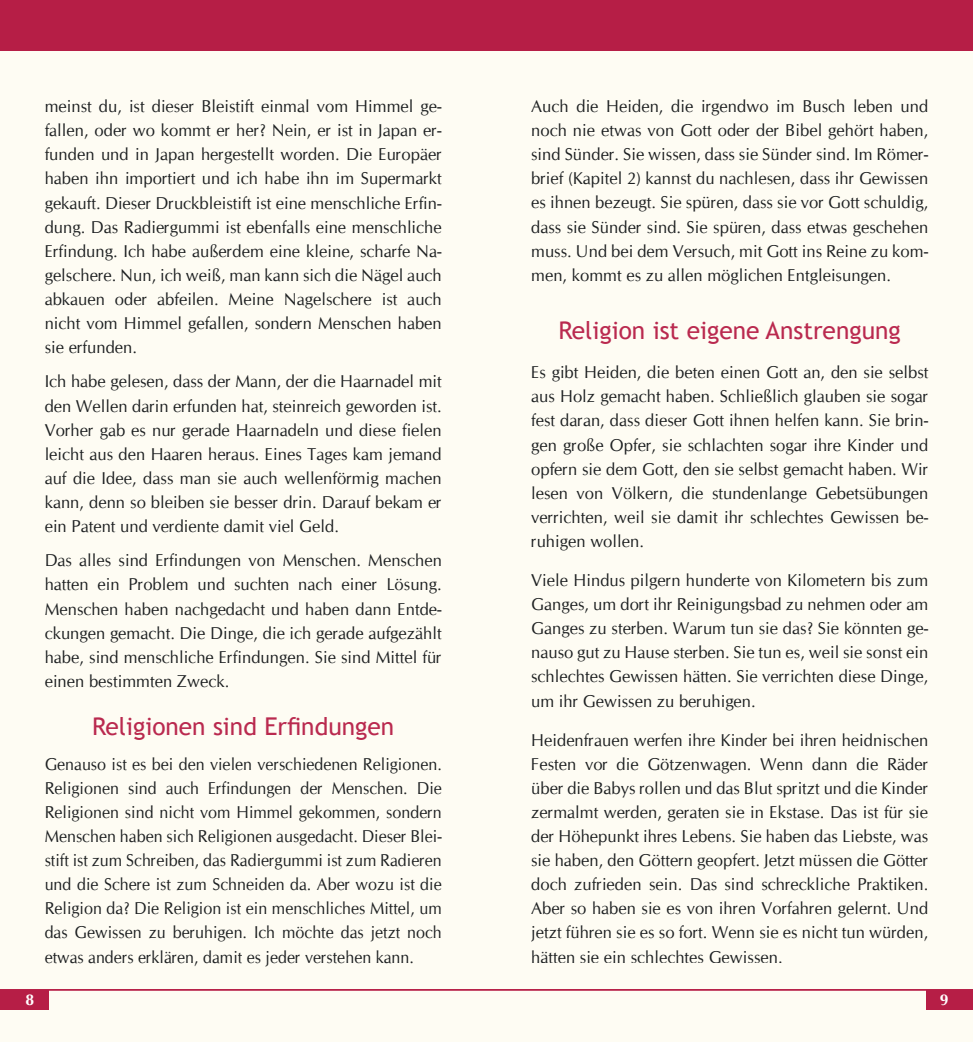
<style>
.page{position:relative;width:973px;height:1042px;background:#fff}
.page>*{position:absolute;margin:0;border:0;box-sizing:border-box;transform-origin:0 0}
.t1{font:24.5px "Trebuchet MS";color:#b61e46}
.t2{font:17.15px/24.2px "Cg Omega";color:#111416;text-align:justify}
.t3{font:17.15px/24.2px "Cg Omega";color:#111416;text-align:justify;scale:.94 1}
.t4{font:700 15.75px "Cg Omega";color:#fff}
</style>
<div class="page">
<div style="left:0;top:7px;width:972px;height:1035px;background:#fefcf3"></div>
<div style="left:0;top:0;width:972px;height:51px;background:#b61e46"></div>
<hr style="left:0;top:989px;width:972px;height:2px;background:#b61e46">
<div style="left:0;top:990px;width:49px;height:20px;background:#b61e46"></div>
<div style="left:926px;top:990px;width:46px;height:19px;background:#b61e46"></div>
<p class="t2" style="left:45px;top:94px;width:398px">meinst du, ist dieser Bleistift einmal vom Himmel ge&shy;fallen, oder wo kommt er her? Nein, er ist in Japan er&shy;funden und in Japan hergestellt worden. Die Europäer haben ihn importiert und ich habe ihn im Supermarkt gekauft. Dieser Druckbleistift ist eine menschliche Erfin&shy;dung. Das Radiergummi ist ebenfalls eine menschliche Erfindung. Ich habe außerdem eine kleine, scharfe Na&shy;gelschere. Nun, ich weiß, man kann sich die Nägel auch abkauen oder abfeilen. Meine Nagelschere ist auch nicht vom Himmel gefallen, sondern Menschen haben sie erfunden.</p>
<p class="t2" style="left:45px;top:370px;width:398px">Ich habe gelesen, dass der Mann, der die Haarnadel mit den Wellen darin erfunden hat, steinreich geworden ist.<br>Vorher gab es nur gerade Haarnadeln und diese fielen leicht aus den Haaren heraus. Eines Tages kam jemand auf die Idee, dass man sie auch wellenförmig machen kann, denn so bleiben sie besser drin. Darauf bekam er ein Patent und verdiente damit viel Geld.</p>
<p class="t2" style="left:45px;top:548px;width:398px">Das alles sind Erfindungen von Menschen. Menschen hatten ein Problem und suchten nach einer Lösung.<br>Menschen haben nachgedacht und haben dann Entde&shy;ckungen gemacht. Die Dinge, die ich gerade aufgezählt habe, sind menschliche Erfindungen. Sie sind Mittel für einen bestimmten Zweck.</p>
<h1 class="t1" style="left:92px;top:711px;width:303px">Religionen sind Erfindungen</h1>
<p class="t3" style="left:45px;top:752px;width:424px">Genauso ist es bei den vielen verschiedenen Religionen.<br>Religionen sind auch Erfindungen der Menschen. Die Religionen sind nicht vom Himmel gekommen, sondern Menschen haben sich Religionen ausgedacht. Dieser Blei&shy;stift ist zum Schreiben, das Radiergummi ist zum Radieren und die Schere ist zum Schneiden da. Aber wozu ist die Religion da? Die Religion ist ein menschliches Mittel, um das Gewissen zu beruhigen. Ich möchte das jetzt noch etwas anders erklären, damit es jeder verstehen kann.</p>
<p class="t2" style="left:531px;top:94px;width:398px">Auch die Heiden, die irgendwo im Busch leben und noch nie etwas von Gott oder der Bibel gehört haben, sind Sünder. Sie wissen, dass sie Sünder sind. Im Römer&shy;brief (Kapitel 2) kannst du nachlesen, dass ihr Gewissen es ihnen bezeugt. Sie spüren, dass sie vor Gott schuldig, dass sie Sünder sind. Sie spüren, dass etwas geschehen muss. Und bei dem Versuch, mit Gott ins Reine zu kom&shy;men, kommt es zu allen möglichen Entgleisungen.</p>
<h1 class="t1" style="left:558px;top:315px;width:343px">Religion ist eigene Anstrengung</h1>
<p class="t2" style="left:531px;top:360px;width:399px">Es gibt Heiden, die beten einen Gott an, den sie selbst aus Holz gemacht haben. Schließlich glauben sie sogar fest daran, dass dieser Gott ihnen helfen kann. Sie brin&shy;gen große Opfer, sie schlachten sogar ihre Kinder und opfern sie dem Gott, den sie selbst gemacht haben. Wir lesen von Völkern, die stundenlange Gebetsübungen verrichten, weil sie damit ihr schlechtes Gewissen be&shy;ruhigen wollen.</p>
<p class="t2" style="left:531px;top:568px;width:398px">Viele Hindus pilgern hunderte von Kilometern bis zum Ganges, um dort ihr Reinigungsbad zu nehmen oder am Ganges zu sterben. Warum tun sie das? Sie könnten ge&shy;nauso gut zu Hause sterben. Sie tun es, weil sie sonst ein schlechtes Gewissen hätten. Sie verrichten diese Dinge, um ihr Gewissen zu beruhigen.</p>
<p class="t2" style="left:531px;top:728px;width:398px">Heidenfrauen werfen ihre Kinder bei ihren heidnischen Festen vor die Götzenwagen. Wenn dann die Räder über die Babys rollen und das Blut spritzt und die Kinder zermalmt werden, geraten sie in Ekstase. Das ist für sie der Höhepunkt ihres Lebens. Sie haben das Liebste, was sie haben, den Göttern geopfert. Jetzt müssen die Götter doch zufrieden sein. Das sind schreckliche Praktiken.<br>Aber so haben sie es von ihren Vorfahren gelernt. Und jetzt führen sie es so fort. Wenn sie es nicht tun würden, hätten sie ein schlechtes Gewissen.</p>
<p class="t4" style="left:26px;top:990px;width:10px">8</p>
<p class="t4" style="left:939px;top:990px;width:10px">9</p>
</div>
